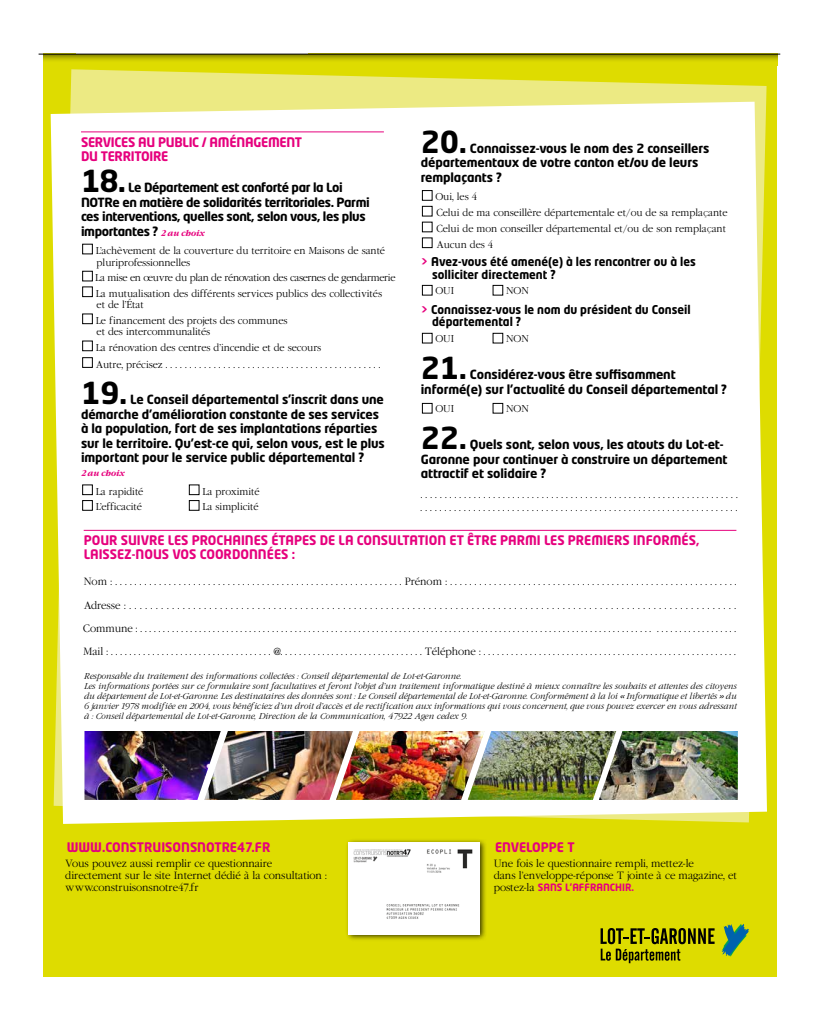
<style>
.page{position:relative;width:820px;height:1021px;background:#fff}
.page>*{position:absolute;margin:0;border:0;box-sizing:border-box;transform-origin:0 0}
.t1{font:700 30px "Neo Tech Std";letter-spacing:-.01em;color:#000}
.t2{font:700 13px/14.4px "Neo Tech Std";letter-spacing:-.02em;color:#e6007d;scale:.95 1}
.t3{font:700 12.5px/14.5px "Neo Tech Std";letter-spacing:-.01em;color:#000}
.t4{font:700 12.5px/14.4px "Neo Tech Std";letter-spacing:-.03em;color:#000}
.t5{font:700 12px/12.5px "Neo Tech Std";color:#000;scale:.95 1}
.t6{font:300 10px/12px "Garamond";color:#000;scale:.95 1}
.t7{font:700 10px "Neo Tech Std";color:#e6007d;scale:.95 1}
.t8{font:300 9.5px/15.6px "Garamond";color:#000;scale:.95 1}
.t9{font:italic 300 8px/10px "Garamond";color:#000;scale:.95 1}
.t10{font:italic 700 8px "Garamond";letter-spacing:-.03em;color:#e6007d;scale:.95 1}
.s1{font-family:"Garamond";font-style:italic;font-size:8px;color:#e6007d}
.s2{font-size:9.5px}
.s3{color:#e6007d}
.s4{font-family:"Neo Tech Std";font-weight:700;color:#e6007d}
</style>
<div class="page">
<div style="left:43px;top:53px;width:734px;height:923px;background:#dedc00"></div>
<svg style="left:70px;top:69px;width:696px;height:33px;fill:#ecea83"></svg>
<div style="left:51px;top:102px;width:715px;height:722px;background:#fff"></div>
<svg style="left:43px;top:55px;width:734px;height:6px"></svg>
<div style="left:181px;top:38px;width:127px;height:16px;background:#fff"></div>
<div style="left:77px;top:38px;width:221px;height:16px;background:#fff"></div>
<hr style="left:39px;top:54px;width:741px;height:1px;background:#000">
<hr style="left:81px;top:131px;width:303px;height:1px;background:#e6007d">
<div style="left:82px;top:244px;width:10px;height:10px;border:1px solid #000"></div>
<div style="left:82px;top:271px;width:10px;height:10px;border:1px solid #000"></div>
<div style="left:82px;top:287px;width:10px;height:10px;border:1px solid #000"></div>
<div style="left:82px;top:314px;width:10px;height:10px;border:1px solid #000"></div>
<div style="left:82px;top:341px;width:10px;height:10px;border:1px solid #000"></div>
<div style="left:82px;top:357px;width:10px;height:10px;border:1px solid #000"></div>
<div style="left:82px;top:484px;width:10px;height:11px;border:1px solid #000"></div>
<div style="left:189px;top:484px;width:10px;height:11px;border:1px solid #000"></div>
<div style="left:82px;top:500px;width:10px;height:10px;border:1px solid #000"></div>
<div style="left:189px;top:500px;width:10px;height:10px;border:1px solid #000"></div>
<div style="left:422px;top:190px;width:10px;height:10px;border:1px solid #000"></div>
<div style="left:422px;top:206px;width:10px;height:10px;border:1px solid #000"></div>
<div style="left:422px;top:222px;width:10px;height:10px;border:1px solid #000"></div>
<div style="left:422px;top:238px;width:10px;height:10px;border:1px solid #000"></div>
<div style="left:422px;top:285px;width:10px;height:10px;border:1px solid #000"></div>
<div style="left:492px;top:285px;width:10px;height:10px;border:1px solid #000"></div>
<div style="left:422px;top:333px;width:10px;height:10px;border:1px solid #000"></div>
<div style="left:492px;top:333px;width:10px;height:10px;border:1px solid #000"></div>
<div style="left:422px;top:403px;width:10px;height:10px;border:1px solid #000"></div>
<div style="left:492px;top:403px;width:10px;height:10px;border:1px solid #000"></div>
<hr style="left:84px;top:530px;width:652px;height:1px;background:#e6007d">
<svg style="left:722px;top:924px;width:26px;height:32px"></svg>
<svg style="left:600px;top:928px;width:114px;height:35px"></svg>
<div style="left:345px;top:838px;width:142px;height:103px;background:#000;opacity:.75"></div>
<img style="left:349px;top:842px;width:130px;height:92px">
<img style="left:84px;top:731px;width:514px;height:69px">
<img style="left:598px;top:731px;width:139px;height:69px">
<div style="left:68px;top:119px;width:353px;height:12px;border:1px solid #fff"></div>
<h2 class="t2" style="left:81px;top:134px;width:234px">SERVICES AU PUBLIC / AMÉNAGEMENT<br>DU TERRITOIRE</h2>
<h1 class="t1" style="left:81px;top:162px;width:47px">18.</h1>
<p class="t4" style="left:81px;top:180px;width:290px;text-indent:47px">Le Département est conforté par la Loi NOTRe en matière de solidarités territoriales. Parmi ces interventions, quelles sont, selon vous, les plus importantes ? <span class="s1">2 au choix</span></p>
<p class="t8" style="left:96px;top:245px;width:306px;line-height:11.4px">L’achèvement de la couverture du territoire en Maisons de santé pluriprofessionnelles</p>
<p class="t8" style="left:95px;top:270px;width:317px">La mise en œuvre du plan de rénovation des casernes de gendarmerie<br>La mutualisation des différents services publics des collectivités</p>
<p class="t8" style="left:96px;top:297px;width:203px">et de l’État<br>Le financement des projets des communes</p>
<p class="t8" style="left:96px;top:324px;width:239px">et des intercommunalités<br>La rénovation des centres d’incendie et de secours</p>
<p class="t6" style="left:96px;top:358px;width:301px"><span class="s2">Autre,précisez</span>.............................................</p>
<h1 class="t1" style="left:81px;top:374px;width:48px">19.</h1>
<p class="t3" style="left:81px;top:392px;width:305px;text-indent:49px">Le Conseil départemental s’inscrit dans une démarche d’amélioration constante de ses services à la population, fort de ses implantations réparties sur le territoire. Qu’est-ce qui, selon vous, est le plus important pour le service public départemental ?</p>
<p class="t10" style="left:81px;top:468px;width:47px">2 au choix</p>
<p class="t8" style="left:96px;top:483px;width:52px">La rapidité</p>
<p class="t8" style="left:202px;top:483px;width:62px">La proximité</p>
<p class="t8" style="left:96px;top:499px;width:50px">L’efficacité</p>
<p class="t8" style="left:202px;top:499px;width:61px">La simplicité</p>
<h1 class="t1" style="left:420px;top:122px;width:48px">20.</h1>
<p class="t3" style="left:420px;top:141px;width:290px;text-indent:49px">Connaissez-vous le nom des 2 conseillers départementaux de votre canton et/ou de leurs remplaçants ?</p>
<p class="t8" style="left:435px;top:189px;width:309px">Oui, les 4<br>Celui de ma conseillère départementale et/ou de sa remplaçante Celui de mon conseiller départemental et/ou de son remplaçant Aucun des 4</p>
<p class="t5" style="left:432px;top:255px;width:279px;text-indent:-11px"><span class="s3">&gt;</span> Avez-vous été amené(e) à les rencontrer ou à les solliciter directement ?</p>
<p class="t8" style="left:435px;top:283px;width:21px">OUI</p>
<p class="t8" style="left:506px;top:283px;width:26px">NON</p>
<p class="t5" style="left:432px;top:303px;width:273px;text-indent:-11px"><span class="s3">&gt;</span> Connaissez-vous le nom du président du Conseil départemental ?</p>
<p class="t8" style="left:435px;top:331px;width:21px">OUI</p>
<p class="t8" style="left:506px;top:331px;width:26px">NON</p>
<h1 class="t1" style="left:420px;top:349px;width:48px">21.</h1>
<p class="t3" style="left:420px;top:367px;width:308px;text-align:center">Considérez-vous être suffisamment<br>informé(e) sur l’actualité du Conseil départemental ?</p>
<p class="t8" style="left:435px;top:401px;width:21px">OUI</p>
<p class="t8" style="left:506px;top:401px;width:26px">NON</p>
<h1 class="t1" style="left:420px;top:419px;width:48px">22.</h1>
<p class="t3" style="left:420px;top:437px;width:308px;text-indent:49px">Quels sont, selon vous, les atouts du Lot-et-<br>Garonne pour continuer à construire un département attractif et solidaire ?</p>
<p class="t6" style="left:420px;top:488px;width:335px;line-height:12.5px">.................................................................. ..................................................................</p>
<h2 class="t2" style="left:84px;top:532px;width:19px">Pour</h2>
<h2 class="t2" style="left:121px;top:532px;width:9px">suivre</h2>
<h2 class="t2" style="left:168px;top:532px;width:8px">les</h2>
<h2 class="t2" style="left:192px;top:532px;width:9px">prochaines</h2>
<h2 class="t2" style="left:271px;top:532px;width:17px">étapes</h2>
<h2 class="t2" style="left:319px;top:532px;width:48px">delaconsultation</h2>
<h2 class="t2" style="left:449px;top:532px;width:35px">et être</h2>
<h2 class="t2" style="left:500px;top:532px;width:10px">parmi</h2>
<h2 class="t2" style="left:544px;top:532px;width:8px">les</h2>
<h2 class="t2" style="left:567px;top:532px;width:9px">premiers</h2>
<h2 class="t2" style="left:632px;top:532px;width:32px">inform</h2>
<h2 class="t2" style="left:681px;top:532px;width:20px">és,</h2>
<h2 class="t2" style="left:84px;top:546px;width:8px">laisse</h2>
<h2 class="t2" style="left:124px;top:546px;width:22px">z-nous</h2>
<h2 class="t2" style="left:172px;top:546px;width:10px">vos</h2>
<h2 class="t2" style="left:200px;top:546px;width:10px">coordonn</h2>
<h2 class="t2" style="left:267px;top:546px;width:31px">ées :</h2>
<p class="t6" style="left:84px;top:575px;width:688px">Nom:...........................................................Prénom:...........................................................</p>
<p class="t6" style="left:84px;top:599px;width:687px">Adresse:..................................................................................................................</p>
<p class="t6" style="left:83px;top:622px;width:688px">Commune:................................................................................................................. ..................</p>
<p class="t6" style="left:83px;top:645px;width:688px">Mail:...................................@...............................Téléphone:.......................................................</p>
<p class="t9" style="left:84px;top:671px;width:688px">Responsable du traitement des informations collectées : Conseil départemental de Lot-et-Garonne.<br>Les informations portées sur ce formulaire sont facultatives et feront l’objet d’un traitement informatique destiné à mieux connaître les souhaits et attentes des citoyens du département de Lot-et-Garonne. Les destinataires des données sont : Le Conseil départemental de Lot-et-Garonne. Conformément à la loi « Informatique et libertés » du 6 janvier 1978 modifiée en 2004, vous bénéficiez d’un droit d’accès et de rectification aux informations qui vous concernent, que vous pouvez exercer en vous adressant à : Conseil départemental de Lot-et-Garonne, Direction de la Communication, 47922 Agen cedex 9.</p>
<h2 class="t2" style="left:67px;top:839px;width:50px">www.construisonsnotre</h2>
<h2 class="t2" style="left:237px;top:839px;width:33px">47.fr</h2>
<p class="t6" style="left:65px;top:857px;width:277px">Vous pouvez aussi remplir ce questionnaire directement sur le site Internet dédié à la consultation : www.construisonsnotre47.fr</p>
<h2 class="t2" style="left:495px;top:839px;width:17px">Enveloppe</h2>
<h2 class="t2" style="left:567px;top:839px;width:9px">T</h2>
<p class="t6" style="left:493px;top:857px;width:257px">Une fois le questionnaire rempli, mettez-le<br>dans l’enveloppe-réponse T jointe à ce magazine, et postez-la <span class="s4">sans</span></p>
<p class="t7" style="left:565px;top:880px;width:34px">l’affranchir</p>
<p class="t7" style="left:631px;top:880px;width:4px">.</p>
</div>
